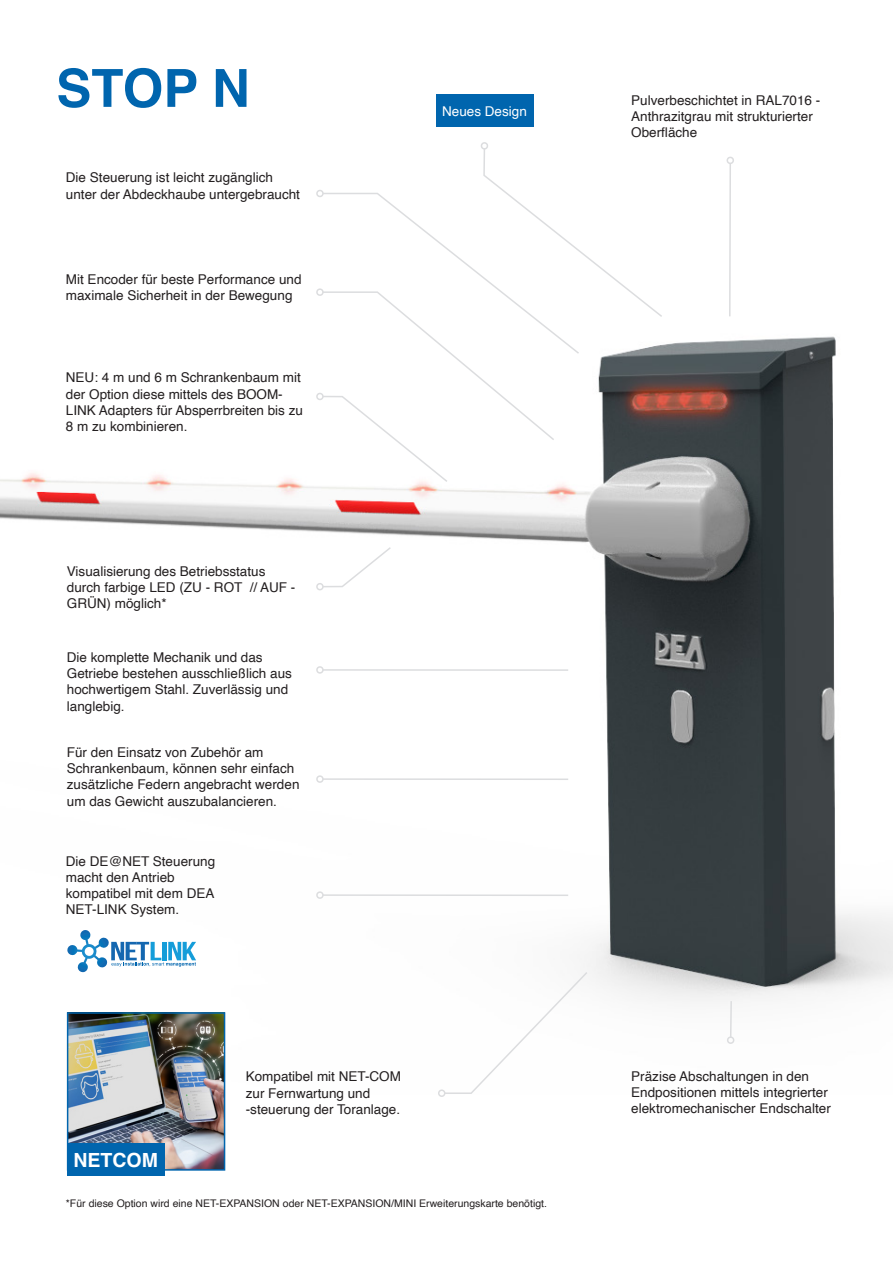
<style>
.page{position:relative;width:893px;height:1263px;background:#fff}
.page>*{position:absolute;margin:0;border:0;box-sizing:border-box;transform-origin:0 0}
.TITOLO_FAMIGLIA_MOTO{font:700 52.5px "Helvetica";color:#0065ae}
.t1{font:700 19.5px "Helvetica";color:#fff}
.DESCRIZIONE_HIGHLIGH{font:13.5px/16.2px "Helvetica";color:#231f20}
.NOTE_TABELLE__nidifi{font:13.5px/16.2px "Helvetica";color:#231f20}
.DESCRIZIONE_HIGHLIGH-2{font:13.5px "Helvetica";color:#fff}
.DESCRIZIONE_HIGHLIGH-3{font:10.5px "Helvetica";color:#231f20}
</style>
<div class="page">
<img style="left:0;top:336px;width:893px;height:759px">
<svg style="left:67px;top:930px;width:129px;height:43px"></svg>
<div style="left:436px;top:94px;width:97px;height:33px;background:#0065ae"></div>
<svg style="left:443px;top:970px;width:146px;height:125px"></svg>
<div style="left:438px;top:1089px;width:7px;height:8px;border:2px solid #dcdddf;border-radius:50%"></div>
<hr style="left:323px;top:778px;width:245px;height:2px;background:#dcdddf">
<svg style="left:316px;top:774px;width:9px;height:10px"></svg>
<hr style="left:323px;top:669px;width:245px;height:2px;background:#dcdddf">
<svg style="left:316px;top:665px;width:9px;height:10px"></svg>
<hr style="left:323px;top:894px;width:245px;height:2px;background:#dcdddf">
<svg style="left:316px;top:890px;width:9px;height:10px"></svg>
<svg style="left:316px;top:546px;width:76px;height:46px"></svg>
<svg style="left:316px;top:142px;width:348px;height:341px"></svg>
<svg style="left:726px;top:156px;width:8px;height:161px"></svg>
<svg style="left:727px;top:999px;width:9px;height:46px"></svg>
<img style="left:70px;top:1015px;width:152px;height:153px">
<div style="left:67px;top:1012px;width:158px;height:159px;border:2px solid #0065ae"></div>
<div style="left:67px;top:1143px;width:98px;height:32px;background:#0065ae"></div>
<p class="TITOLO_FAMIGLIA_MOTO" style="left:56px;top:56px;width:195px">STOP N</p>
<p class="DESCRIZIONE_HIGHLIGH" style="left:66px;top:170px;width:236px">Die Steuerung ist leicht zugänglich unter der Abdeckhaube untergebraucht</p>
<p class="DESCRIZIONE_HIGHLIGH" style="left:66px;top:272px;width:237px">Mit Encoder für beste Performance und maximale Sicherheit in der Bewegung</p>
<p class="DESCRIZIONE_HIGHLIGH" style="left:66px;top:370px;width:239px">NEU: 4 m und 6 m Schrankenbaum mit der Option diese mittels des BOOM-<br>LINK Adapters für Absperrbreiten bis zu<br>8 m zu kombinieren.</p>
<p class="DESCRIZIONE_HIGHLIGH" style="left:67px;top:563px;width:230px">Visualisierung des Betriebsstatus durch farbige LED (ZU - ROT // AUF -<br>GRÜN) möglich*</p>
<p class="DESCRIZIONE_HIGHLIGH" style="left:67px;top:649px;width:227px">Die komplette Mechanik und das<br>Getriebe bestehen ausschließlich aus hochwertigem Stahl. Zuverlässig und langlebig.</p>
<p class="DESCRIZIONE_HIGHLIGH" style="left:67px;top:745px;width:234px">Für den Einsatz von Zubehör am Schrankenbaum, können sehr einfach zusätzliche Federn angebracht werden um das Gewicht auszubalancieren.</p>
<p class="DESCRIZIONE_HIGHLIGH" style="left:66px;top:853px;width:151px">Die DE@NET Steuerung macht den Antrieb kompatibel mit dem DEA<br>NET-LINK System.</p>
<p class="DESCRIZIONE_HIGHLIGH-2" style="left:442px;top:100px;width:86px">Neues Design</p>
<p class="t1" style="left:73px;top:1148px;width:86px">NETCOM</p>
<p class="DESCRIZIONE_HIGHLIGH" style="left:246px;top:1069px;width:157px">Kompatibel mit NET-COM zur Fernwartung und -steuerung der Toranlage.</p>
<p class="DESCRIZIONE_HIGHLIGH-3" style="left:66px;top:1195px;width:483px">*Für diese Option wird eine NET-EXPANSION oder NET-EXPANSION/MINI Erweiterungskarte benötigt.</p>
<p class="DESCRIZIONE_HIGHLIGH" style="left:631px;top:92px;width:191px">Pulverbeschichtet in RAL7016 -<br>Anthrazitgrau mit strukturierter<br>Oberfläche</p>
<p class="NOTE_TABELLE__nidifi" style="left:631px;top:1068px;width:201px">Präzise Abschaltungen in den<br>Endpositionen mittels integrierter elektromechanischer Endschalter</p>
</div>
